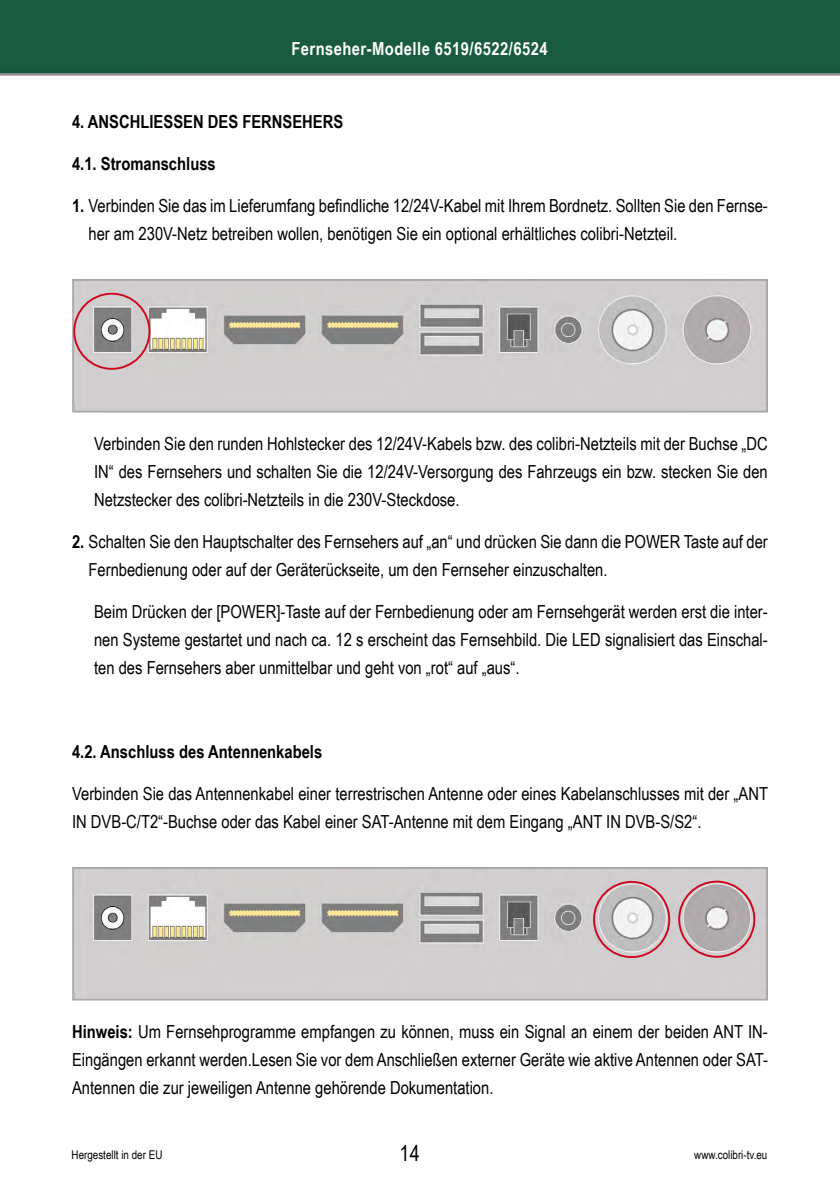
<style>
.page{position:relative;width:840px;height:1191px;background:#fff}
.page>*{position:absolute;margin:0;border:0;box-sizing:border-box;transform-origin:0 0}
.t1{font:22px "Arial Narrow";color:#000}
.t2{font:18px/28px "Arial Narrow";color:#000}
.t3{font:700 18px "Arial Narrow";color:#000}
.t4{font:700 18px "Arial Narrow";letter-spacing:.025em;color:#fff}
.t5{font:12px "Arial Narrow";color:#000}
.s1{font-weight:700}
</style>
<div class="page">
<div style="left:0;top:0;width:839px;height:76px;background:#8f8f8f"></div>
<div style="left:0;top:0;width:839px;height:74px;background:#185c3d"></div>
<img style="left:72px;top:279px;width:695px;height:134px">
<div style="left:73px;top:293px;width:77px;height:77px;border:2px solid #cd071e;border-radius:50%"></div>
<img style="left:72px;top:867px;width:695px;height:134px">
<div style="left:592px;top:881px;width:77px;height:77px;border:2px solid #cd071e;border-radius:50%"></div>
<div style="left:677px;top:880px;width:77px;height:77px;border:2px solid #cd071e;border-radius:50%"></div>
<p class="t4" style="left:291px;top:35px;width:257px">Fernseher-Modelle 6519/6522/6524</p>
<p class="t3" style="left:72px;top:108px;width:272px">4. ANSCHLIESSEN DES FERNSEHERS</p>
<p class="t3" style="left:72px;top:150px;width:145px">4.1. Stromanschluss</p>
<p class="t2" style="left:88px;top:191px;width:680px;text-indent:-16px"><span class="s1">1.</span> Verbinden Sie das im Lieferumfang befindliche 12/24V-Kabel mit Ihrem Bordnetz. Sollten Sie den Fernse&shy;her am 230V-Netz betreiben wollen, benötigen Sie ein optional erhältliches colibri-Netzteil.</p>
<p class="t2" style="left:94px;top:429px;width:675px;text-align:justify">Verbinden Sie den runden Hohlstecker des 12/24V-Kabels bzw. des colibri-Netzteils mit der Buchse „DC IN“ des Fernsehers und schalten Sie die 12/24V-Versorgung des Fahrzeugs ein bzw. stecken Sie den Netzstecker des colibri-Netzteils in die 230V-Steckdose.</p>
<p class="t2" style="left:88px;top:527px;width:680px;text-indent:-16px"><span class="s1">2.</span> Schalten Sie den Hauptschalter des Fernsehers auf „an“ und drücken Sie dann die POWER Taste auf der<br>Fernbedienung oder auf der Geräterückseite, um den Fernseher einzuschalten.</p>
<p class="t2" style="left:94px;top:597px;width:675px;text-align:justify">Beim Drücken der [POWER]-Taste auf der Fernbedienung oder am Fernsehgerät werden erst die inter&shy;nen Systeme gestartet und nach ca. 12 s erscheint das Fernsehbild. Die LED signalisiert das Einschal&shy;ten des Fernsehers aber unmittelbar und geht von „rot“ auf „aus“.</p>
<p class="t3" style="left:72px;top:738px;width:251px">4.2. Anschluss des Antennenkabels</p>
<p class="t2" style="left:72px;top:779px;width:697px">Verbinden Sie das Antennenkabel einer terrestrischen Antenne oder eines Kabelanschlusses mit der „ANT<br>IN DVB-C/T2“-Buchse oder das Kabel einer SAT-Antenne mit dem Eingang „ANT IN DVB-S/S2“.</p>
<p class="t2" style="left:72px;top:1017px;width:697px;text-align:justify"><span class="s1">Hinweis:</span> Um Fernsehprogramme empfangen zu können, muss ein Signal an einem der beiden ANT IN-Eingängen erkannt werden.Lesen Sie vor dem Anschließen externer Geräte wie aktive Antennen oder SAT-Antennen die zur jeweiligen Antenne gehörende Dokumentation.</p>
<p class="t5" style="left:72px;top:1145px;width:92px">Hergestellt in der EU</p>
<p class="t1" style="left:399px;top:1137px;width:22px">14</p>
<p class="t5" style="left:693px;top:1145px;width:75px">www.colibri-tv.eu</p>
</div>
